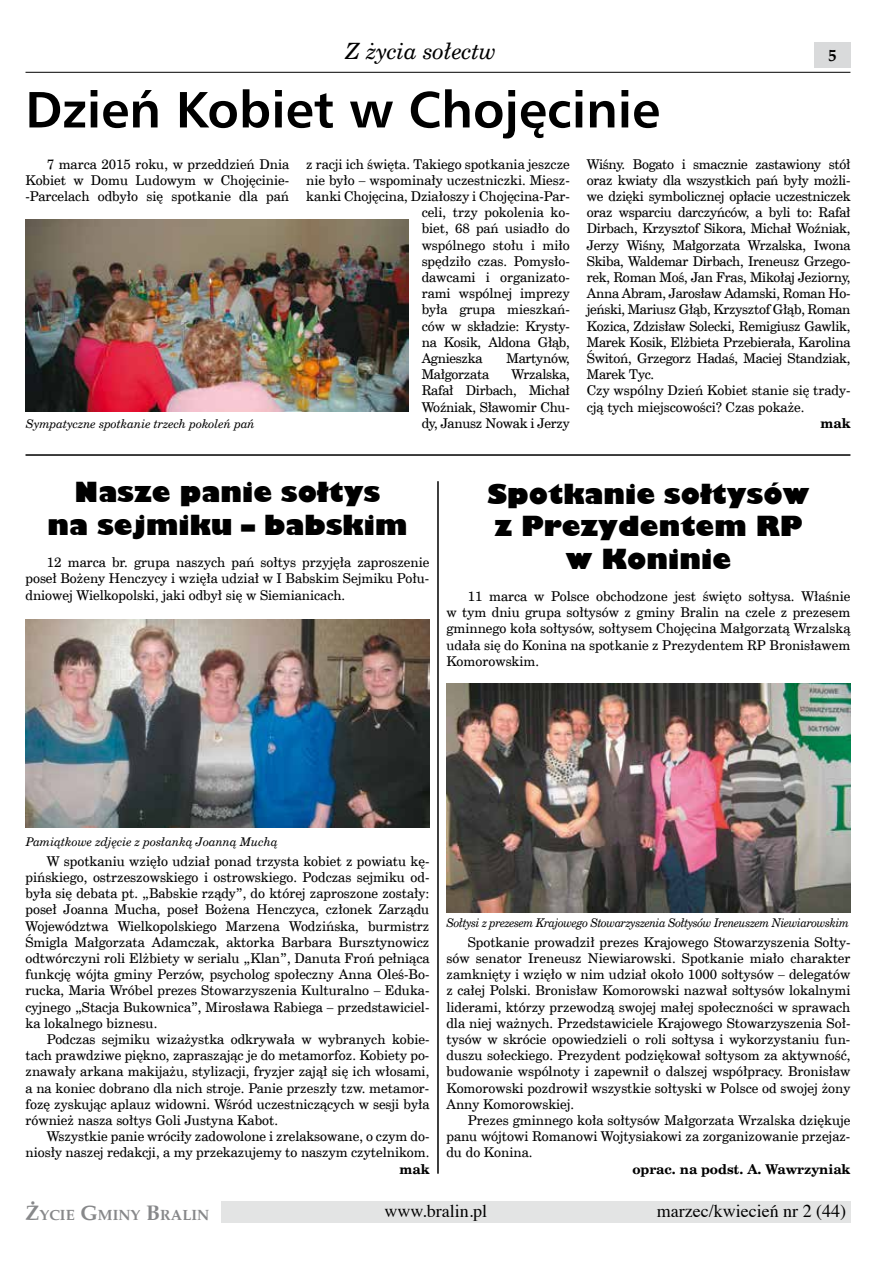
<style>
.page{position:relative;width:893px;height:1263px;background:#fff}
.page>*{position:absolute;margin:0;border:0;box-sizing:border-box;transform-origin:0 0}
.t1{font:700 51px "Humnst 777 EU";color:#000}
.t2{font:800 27px/32.4px "Gilbert";color:#000;text-align:center}
.t3{font:italic 22.5px "Cent Schbook EU";color:#000}
.t4{font:18px "Times";color:#000}
.t5{font:700 16.5px "Palm Springs";color:#000}
.t6{font:700 14.7px "Palm Springs";color:#87888a}
.t7{font:13.5px/16.2px "Cent Schbook EU";color:#000;text-align:justify}
.t8{font:13.5px/16.2px "Cent Schbook EU";letter-spacing:-.02em;color:#000}
.t9{font:700 13.5px "Cent Schbook EU";color:#000}
.t10{font:italic 12px "Cent Schbook EU";color:#000}
.t11{font:italic 12px "Cent Schbook EU";letter-spacing:-.03em;color:#000;scale:.95 1}
.s1{font-size:21px}
</style>
<div class="page">
<div style="left:221px;top:1201px;width:629px;height:21px;background:#e3e4e4"></div>
<div style="left:814px;top:43px;width:36px;height:25px;background:#d9dadb"></div>
<hr style="left:26px;top:72px;width:824px;height:1px;background:#000">
<img style="left:26px;top:620px;width:403px;height:207px">
<img style="left:446px;top:684px;width:404px;height:228px">
<img style="left:26px;top:220px;width:383px;height:191px">
<hr style="left:26px;top:454px;width:824px;height:2px;background:#000">
<hr style="left:437px;top:481px;width:2px;height:693px;background:#000">
<h3 class="t3" style="left:346px;top:37px;width:152px">Z życia sołectw</h3>
<p class="t5" style="left:828px;top:46px;width:10px">5</p>
<h1 class="t1" style="left:26px;top:77px;width:636px">Dzień Kobiet w Chojęcinie</h1>
<p class="t7" style="left:306px;top:156px;width:265px">z racji ich święta. Takiego spotkania jeszcze</p>
<p class="t7" style="left:306px;top:172px;width:265px">nie było – wspominały uczestniczki. Miesz-</p>
<p class="t7" style="left:306px;top:188px;width:265px">kanki Chojęcina, Działoszy i Chojęcina-Par-</p>
<p class="t7" style="left:422px;top:205px;width:150px">celi, trzy pokolenia ko-</p>
<p class="t7" style="left:422px;top:221px;width:150px">biet, 68 pań usiadło do</p>
<p class="t7" style="left:422px;top:237px;width:150px">wspólnego stołu i miło</p>
<p class="t7" style="left:422px;top:253px;width:150px">spędziło czas. Pomysło-</p>
<p class="t7" style="left:422px;top:269px;width:150px">dawcami i organizato-</p>
<p class="t7" style="left:422px;top:286px;width:150px">rami wspólnej imprezy</p>
<p class="t7" style="left:422px;top:302px;width:150px">była grupa mieszkań-</p>
<p class="t8" style="left:422px;top:318px;width:150px">ców w składzie: Krysty-</p>
<p class="t8" style="left:422px;top:334px;width:150px">na Kosik, Aldona Głąb,</p>
<p class="t8" style="left:422px;top:350px;width:62px">Agnieszka</p>
<p class="t8" style="left:507px;top:350px;width:65px">Martynów,</p>
<p class="t8" style="left:422px;top:367px;width:69px">Małgorzata</p>
<p class="t7" style="left:26px;top:156px;width:265px;text-indent:21px">7 marca 2015 roku, w przeddzień Dnia Kobiet w Domu Ludowym w Chojęcinie--Parcelach odbyło się spotkanie dla pań</p>
<p class="t8" style="left:587px;top:156px;width:265px">Wiśny. Bogato i smacznie zastawiony stół oraz kwiaty dla wszystkich pań były możli&shy;we dzięki symbolicznej opłacie uczestniczek oraz wsparciu darczyńców, a byli to: Rafał Dirbach, Krzysztof Sikora, Michał Woźniak, Jerzy Wiśny, Małgorzata Wrzalska, Iwona Skiba, Waldemar Dirbach, Ireneusz Grzego&shy;rek, Roman Moś, Jan Fras, Mikołaj Jeziorny, Anna Abram, Jarosław Adamski, Roman Ho&shy;jeński, Mariusz Głąb, Krzysztof Głąb, Roman Kozica, Zdzisław Solecki, Remigiusz Gawlik, Marek Kosik, Elżbieta Przebierała, Karolina Świtoń, Grzegorz Hadaś, Maciej Standziak, Marek Tyc.<br>Czy wspólny Dzień Kobiet stanie się trady&shy;cją tych miejscowości? Czas pokaże.</p>
<p class="t9" style="left:821px;top:414px;width:31px">mak</p>
<p class="t7" style="left:422px;top:367px;width:150px;text-indent:90px">Wrzalska, Rafał Dirbach, Michał Woźniak, Sławomir Chu&shy;dy, Janusz Nowak i Jerzy</p>
<p class="t10" style="left:26px;top:416px;width:231px">Sympatyczne spotkanie trzech pokoleń pań</p>
<h2 class="t2" style="left:48px;top:476px;width:361px">Nasze panie sołtys<br>na sejmiku – babskim</h2>
<p class="t7" style="left:25px;top:555px;width:405px;text-indent:21px">12 marca br. grupa naszych pań sołtys przyjęła zaproszenie poseł Bożeny Henczycy i wzięła udział w I Babskim Sejmiku Połu&shy;dniowej Wielkopolski, jaki odbył się w Siemianicach.</p>
<h2 class="t2" style="left:487px;top:478px;width:324px">Spotkanie sołtysów z Prezydentem RP w Koninie</h2>
<p class="t7" style="left:446px;top:588px;width:405px;text-indent:21px">11 marca w Polsce obchodzone jest święto sołtysa. Właśnie w tym dniu grupa sołtysów z gminy Bralin na czele z prezesem gminnego koła sołtysów, sołtysem Chojęcina Małgorzatą Wrzalską udała się do Konina na spotkanie z Prezydentem RP Bronisławem Komorowskim.</p>
<p class="t10" style="left:26px;top:835px;width:253px">Pamiątkowe zdjęcie z posłanką Joanną Muchą</p>
<p class="t7" style="left:25px;top:853px;width:405px;text-indent:21px">W spotkaniu wzięło udział ponad trzysta kobiet z powiatu kę&shy;pińskiego, ostrzeszowskiego i ostrowskiego. Podczas sejmiku od&shy;była się debata pt. „Babskie rządy”, do której zaproszone zostały: poseł Joanna Mucha, poseł Bożena Henczyca, członek Zarządu Województwa Wielkopolskiego Marzena Wodzińska, burmistrz Śmigla Małgorzata Adamczak, aktorka Barbara Bursztynowicz odtwórczyni roli Elżbiety w serialu „Klan”, Danuta Froń pełniąca funkcję wójta gminy Perzów, psycholog społeczny Anna Oleś-Bo&shy;rucka, Maria Wróbel prezes Stowarzyszenia Kulturalno – Eduka&shy;cyjnego „Stacja Bukownica”, Mirosława Rabiega – przedstawiciel&shy;ka lokalnego biznesu.</p>
<p class="t7" style="left:25px;top:1031px;width:406px;text-indent:21px">Podczas sejmiku wizażystka odkrywała w wybranych kobie&shy;tach prawdziwe piękno, zapraszając je do metamorfoz. Kobiety po&shy;znawały arkana makijażu, stylizacji, fryzjer zajął się ich włosami, a na koniec dobrano dla nich stroje. Panie przeszły tzw. metamor&shy;fozę zyskując aplauz widowni. Wśród uczestniczących w sesji była również nasza sołtys Goli Justyna Kabot.</p>
<p class="t7" style="left:25px;top:1129px;width:405px;text-align:right">Wszystkie panie wróciły zadowolone i zrelaksowane, o czym do&shy;niosły naszej redakcji, a my przekazujemy to naszym czytelnikom.</p>
<p class="t9" style="left:400px;top:1160px;width:31px">mak</p>
<p class="t11" style="left:446px;top:915px;width:426px">Sołtysi z prezesem Krajowego Stowarzyszenia Sołtysów Ireneuszem Niewiarowskim</p>
<p class="t7" style="left:446px;top:934px;width:406px;text-indent:21px">Spotkanie prowadził prezes Krajowego Stowarzyszenia Sołty&shy;sów senator Ireneusz Niewiarowski. Spotkanie miało charakter zamknięty i wzięło w nim udział około 1000 sołtysów – delegatów z całej Polski. Bronisław Komorowski nazwał sołtysów lokalnymi liderami, którzy przewodzą swojej małej społeczności w sprawach dla niej ważnych. Przedstawiciele Krajowego Stowarzyszenia Soł&shy;tysów w skrócie opowiedzieli o roli sołtysa i wykorzystaniu fun&shy;duszu sołeckiego. Prezydent podziękował sołtysom za aktywność, budowanie wspólnoty i zapewnił o dalszej współpracy. Bronisław Komorowski pozdrowił wszystkie sołtyski w Polsce od swojej żony Anny Komorowskiej.</p>
<p class="t7" style="left:446px;top:1112px;width:405px;text-indent:21px">Prezes gminnego koła sołtysów Małgorzata Wrzalska dziękuje panu wójtowi Romanowi Wojtysiakowi za zorganizowanie przejaz&shy;du do Konina.</p>
<p class="t9" style="left:632px;top:1160px;width:220px">oprac. na podst. A. Wawrzyniak</p>
<p class="t6" style="left:26px;top:1206px;width:185px"><span class="s1">Ż</span>YCIE <span class="s1">G</span>MINY <span class="s1">B</span>RALIN</p>
<h3 class="t4" style="left:384px;top:1194px;width:104px">www.bralin.pl</h3>
<h3 class="t4" style="left:657px;top:1194px;width:191px">marzec/kwiecień nr 2 (44)</h3>
</div>
